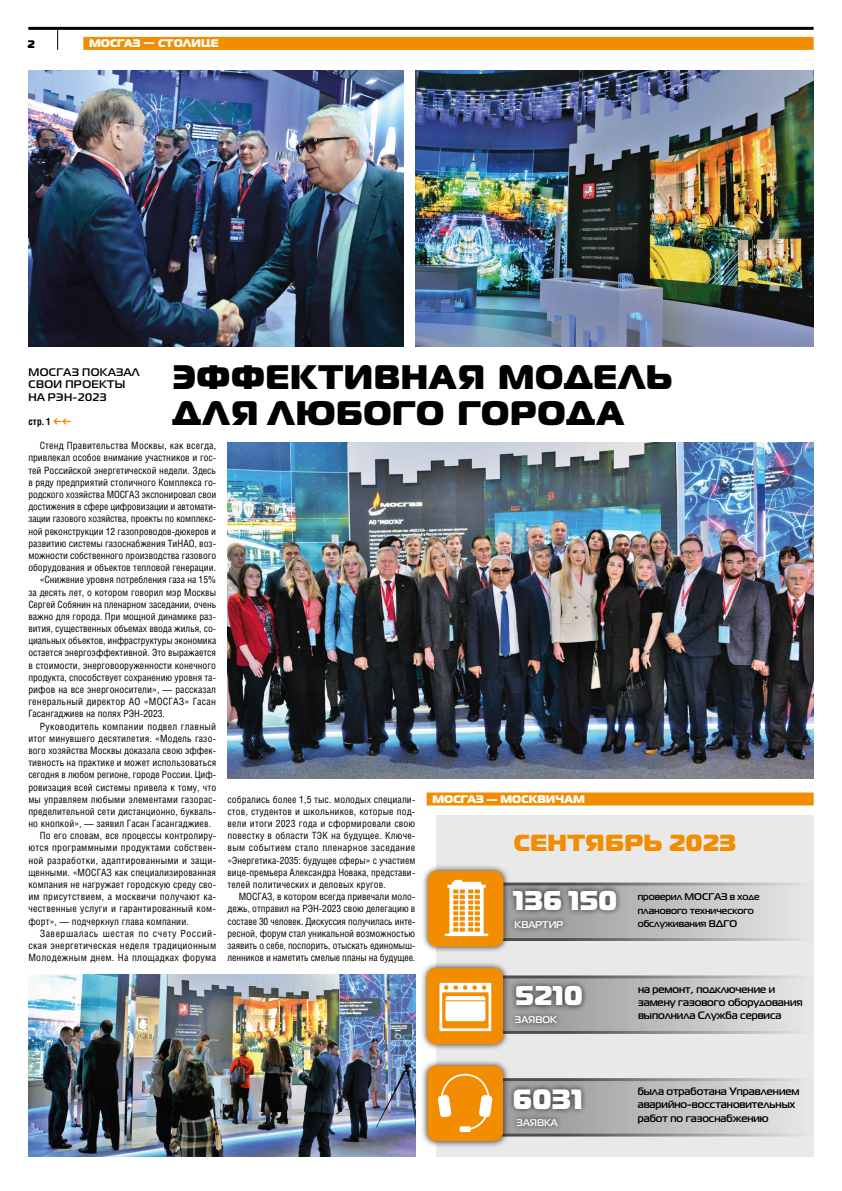
<style>
.page{position:relative;width:842px;height:1191px;background:#fff}
.page>*{position:absolute;margin:0;border:0;box-sizing:border-box;transform-origin:0 0}
.t1{font:34px "Magistral Black C";letter-spacing:.03em;color:#000}
.t2{font:900 27.9px "Magistral";color:#fff}
.t3{font:900 27.2px "Magistral";letter-spacing:.01em;color:#fff}
.t4{font:900 23.3px "Magistral";letter-spacing:.02em;color:#f28c00;scale:1.04 1}
.t5{font:700 11px/12.2px "Magistral";letter-spacing:.035em;color:#000}
.t6{font:900 11px "Magistral";letter-spacing:.01em;color:#fff}
.t7{font:900 11px "Magistral";color:#000}
.t8{font:700 10.7px/13.4px "Magistral";color:#000}
.t9{font:10px/12.2px "Helios Cond";color:#000;text-align:justify}
.t10{font:10px "Helios Cond";letter-spacing:.025em;color:#000}
.t11{font:10px "Helios Cond";letter-spacing:.02em;color:#000}
.t12{font:10px "Helios Cond";letter-spacing:.03em;color:#000}
.t13{font:10px "Helios Cond";letter-spacing:.045em;color:#000}
.t14{font:700 10px "Helios Cond";color:#000}
.t15{font:700 9.7px/13.4px "Magistral";color:#000}
.t16{font:700 9.7px "Magistral";color:#fff}
</style>
<div class="page">
<div style="left:83px;top:37px;width:731px;height:13px;background:#f28c00"></div>
<div style="left:437px;top:815px;width:377px;height:341px;background:#e9e9e9"></div>
<div style="left:427px;top:792px;width:387px;height:13px;background:#f28c00"></div>
<svg style="left:510px;top:1078px;width:289px;height:58px"></svg>
<div style="left:421px;top:1059px;width:89px;height:88px;background:#000;opacity:.75"></div>
<div style="left:427px;top:1065px;width:76px;height:76px;background:#f28c00;border-radius:10px"></div>
<svg style="left:438px;top:1073px;width:55px;height:59px"></svg>
<div style="left:508px;top:1082px;width:80px;height:33px;background:#000;opacity:.75"></div>
<div style="left:511px;top:1112px;width:53px;height:20px;background:#000;opacity:.75"></div>
<svg style="left:509px;top:975px;width:290px;height:59px"></svg>
<div style="left:420px;top:961px;width:89px;height:89px;background:#000;opacity:.75"></div>
<div style="left:427px;top:967px;width:76px;height:77px;background:#f28c00;border-radius:10px"></div>
<svg style="left:439px;top:982px;width:52px;height:49px"></svg>
<div style="left:445px;top:996px;width:40px;height:25px;background:#fff;border-radius:3px"></div>
<hr style="left:444px;top:1000px;width:43px;height:1px;background:#f28c00">
<div style="left:509px;top:1009px;width:53px;height:20px;background:#000;opacity:.75"></div>
<div style="left:510px;top:979px;width:78px;height:33px;background:#000;opacity:.75"></div>
<svg style="left:510px;top:882px;width:290px;height:59px"></svg>
<div style="left:421px;top:864px;width:89px;height:89px;background:#000;opacity:.75"></div>
<div style="left:428px;top:871px;width:75px;height:75px;background:#f28c00;border-radius:10px"></div>
<svg style="left:445px;top:880px;width:43px;height:56px"></svg>
<div style="left:509px;top:914px;width:60px;height:20px;background:#000;opacity:.75"></div>
<div style="left:507px;top:884px;width:116px;height:32px;background:#000;opacity:.75"></div>
<hr style="left:28px;top:27px;width:786px;height:3px;background:#000">
<svg style="left:57px;top:30px;width:1px;height:20px"></svg>
<img style="left:28px;top:71px;width:376px;height:275px">
<img style="left:28px;top:974px;width:387px;height:182px">
<img style="left:228px;top:442px;width:586px;height:336px">
<img style="left:415px;top:71px;width:399px;height:275px">
<svg style="left:53px;top:418px;width:17px;height:6px"></svg>
<p class="t7" style="left:27px;top:36px;width:9px">2</p>
<p class="t6" style="left:89px;top:35px;width:131px">МОСГАЗ — СТОЛИЦЕ</p>
<p class="t5" style="left:28px;top:366px;width:113px">МОСГАЗ ПОКАЗАЛ<br>СВОИ ПРОЕКТЫ<br>НА РЭН-2023</p>
<h1 class="t1" style="left:173px;top:354px;width:501px">ЭФФЕКТИВНАЯ МОДЕЛЬ</h1>
<p class="t14" style="left:28px;top:415px;width:24px">стр. 1</p>
<h1 class="t1" style="left:173px;top:391px;width:453px">ДЛЯ ЛЮБОГО ГОРОДА</h1>
<p class="t9" style="left:40px;top:439px;width:178px">Стенд Правительства Москвы, как всегда,</p>
<p class="t9" style="left:28px;top:451px;width:188px">привлекал особое внимание участников и гос-</p>
<p class="t9" style="left:28px;top:464px;width:189px">тей Российской энергетической недели. Здесь</p>
<p class="t9" style="left:28px;top:476px;width:189px">в ряду предприятий столичного Комплекса го-</p>
<p class="t9" style="left:28px;top:488px;width:189px">родского хозяйства МОСГАЗ экспонировал свои</p>
<p class="t9" style="left:28px;top:500px;width:189px">достижения в сфере цифровизации и автомати-</p>
<p class="t9" style="left:28px;top:512px;width:189px">зации газового хозяйства, проекты по комплекс-</p>
<p class="t9" style="left:28px;top:525px;width:189px">ной реконструкции 12 газопроводов-дюкеров и</p>
<p class="t9" style="left:28px;top:537px;width:189px">развитию системы газоснабжения ТиНАО, воз-</p>
<p class="t9" style="left:28px;top:549px;width:189px">можности собственного производства газового</p>
<p class="t9" style="left:28px;top:561px;width:189px">оборудования и объектов тепловой генерации.</p>
<p class="t9" style="left:40px;top:573px;width:178px">«Снижение уровня потребления газа на 15%</p>
<p class="t9" style="left:28px;top:585px;width:189px">за десять лет, о котором говорил мэр Москвы</p>
<p class="t9" style="left:28px;top:598px;width:189px">Сергей Собянин на пленарном заседании, очень</p>
<p class="t9" style="left:28px;top:610px;width:189px">важно для города. При мощной динамике раз-</p>
<p class="t9" style="left:28px;top:622px;width:189px">вития, существенных объемах ввода жилья, со-</p>
<p class="t9" style="left:28px;top:634px;width:189px">циальных объектов, инфраструктуры экономика</p>
<p class="t9" style="left:28px;top:646px;width:189px">остается энергоэффективной. Это выражается</p>
<p class="t9" style="left:28px;top:659px;width:189px">в стоимости, энерговооруженности конечного</p>
<p class="t9" style="left:28px;top:671px;width:189px">продукта, способствует сохранению уровня та-</p>
<p class="t9" style="left:28px;top:683px;width:189px">рифов на все энергоносители», — рассказал</p>
<p class="t11" style="left:28px;top:695px;width:189px">генеральный директор АО «МОСГАЗ» Гасан</p>
<p class="t9" style="left:28px;top:707px;width:138px">Гасангаджиев на полях РЭН-2023.</p>
<p class="t10" style="left:40px;top:720px;width:178px">Руководитель компании подвел главный</p>
<p class="t9" style="left:28px;top:732px;width:189px">итог минувшего десятилетия. «Модель газо-</p>
<p class="t9" style="left:28px;top:744px;width:189px">вого хозяйства Москвы доказала свою эффек-</p>
<p class="t9" style="left:28px;top:756px;width:189px">тивность на практике и может использоваться</p>
<p class="t9" style="left:28px;top:768px;width:189px">сегодня в любом регионе, городе России. Циф-</p>
<p class="t9" style="left:28px;top:780px;width:189px">ровизация всей системы привела к тому, что</p>
<p class="t9" style="left:28px;top:793px;width:189px">мы управляем любыми элементами газорас-</p>
<p class="t9" style="left:28px;top:805px;width:189px">пределительной сети дистанционно, букваль-</p>
<p class="t9" style="left:28px;top:817px;width:184px">но кнопкой», — заявил Гасан Гасангаджиев.</p>
<p class="t9" style="left:40px;top:829px;width:178px">По его словам, все процессы контролиру-</p>
<p class="t10" style="left:28px;top:842px;width:189px">ются программными продуктами собствен-</p>
<p class="t10" style="left:28px;top:854px;width:189px">ной разработки, адаптированными и защи-</p>
<p class="t9" style="left:28px;top:866px;width:189px">щенными. «МОСГАЗ как специализированная</p>
<p class="t9" style="left:28px;top:878px;width:189px">компания не нагружает городскую среду сво-</p>
<p class="t10" style="left:28px;top:890px;width:189px">им присутствием, а москвичи получают ка-</p>
<p class="t11" style="left:28px;top:902px;width:189px">чественные услуги и гарантированный ком-</p>
<p class="t9" style="left:28px;top:914px;width:162px">форт», — подчеркнул глава компании.</p>
<p class="t13" style="left:40px;top:927px;width:178px">Завершалась шестая по счету Россий-</p>
<p class="t10" style="left:28px;top:939px;width:189px">ская энергетическая неделя традиционным</p>
<p class="t12" style="left:28px;top:951px;width:189px">Молодежным днем. На площадках форума</p>
<p class="t9" style="left:227px;top:793px;width:189px">собрались более 1,5 тыс. молодых специали&shy;стов, студентов и школьников, которые под&shy;вели итоги 2023 года и сформировали свою повестку в области ТЭК на будущее. Ключе&shy;вым событием стало пленарное заседание «Энергетика-2035: будущее сферы» с участием вице-премьера Александра Новака, представи&shy;телей политических и деловых кругов.</p>
<p class="t9" style="left:227px;top:890px;width:189px;text-indent:11px">МОСГАЗ, в котором всегда привечали моло&shy;дежь, отправил на РЭН-2023 свою делегацию в составе 30 человек. Дискуссия получилась инте&shy;ресной, форум стал уникальной возможностью заявить о себе, поспорить, отыскать единомыш&shy;ленников и наметить смелые планы на будущее.</p>
<p class="t6" style="left:432px;top:790px;width:154px">МОСГАЗ — МОСКВИЧАМ</p>
<h3 class="t4" style="left:514px;top:826px;width:215px">СЕНТЯБРЬ 2023</h3>
<h3 class="t3" style="left:513px;top:880px;width:105px">136 150</h3>
<p class="t15" style="left:638px;top:890px;width:123px">проверил МОСГАЗ в ходе планового технического обслуживания ВДГО</p>
<p class="t16" style="left:514px;top:918px;width:50px">КВАРТИР</p>
<h3 class="t3" style="left:515px;top:976px;width:69px">5210</h3>
<p class="t16" style="left:515px;top:1013px;width:44px">ЗАЯВОК</p>
<p class="t8" style="left:638px;top:982px;width:166px">на ремонт, подключение и замену газового оборудования выполнила Служба сервиса</p>
<h2 class="t2" style="left:513px;top:1078px;width:71px">6031</h2>
<p class="t16" style="left:517px;top:1116px;width:43px">ЗАЯВКА</p>
<p class="t8" style="left:638px;top:1084px;width:163px">была отработана Управлением аварийно-восстановительных работ по газоснабжению</p>
</div>
